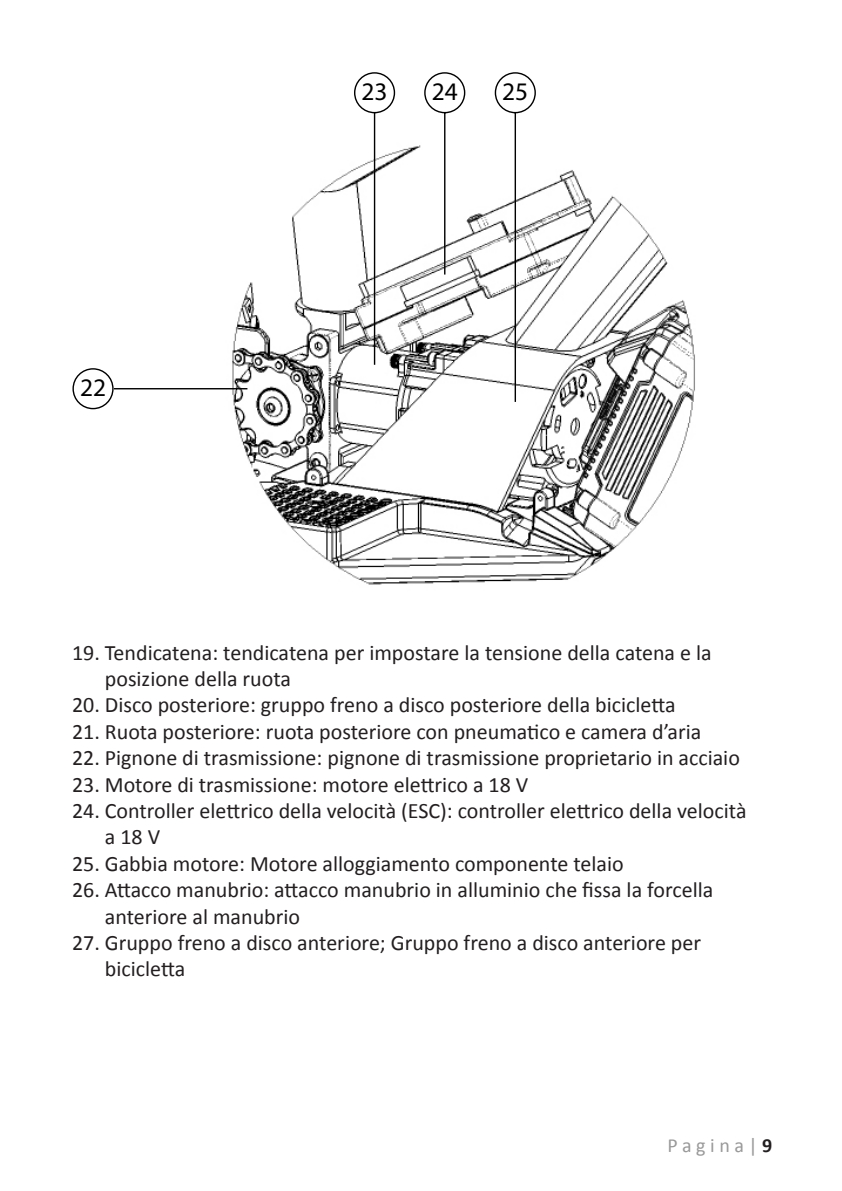
<style>
.page{position:relative;width:842px;height:1191px;background:#fff}
.page>*{position:absolute;margin:0;border:0;box-sizing:border-box;transform-origin:0 0}
.t1{font:25.4px "Myriad Pro";color:#000}
.t2{font:22px/26.4px "Calibri";color:#231f20}
.t3{font:20px "Calibri";color:#9a9999}
.s1{font-weight:700;color:#231f20}
</style>
<div class="page">
<img style="left:232px;top:145px;width:463px;height:440px">
<svg style="left:72px;top:367px;width:177px;height:43px"></svg>
<svg style="left:353px;top:72px;width:43px;height:294px"></svg>
<svg style="left:423px;top:72px;width:43px;height:204px"></svg>
<svg style="left:494px;top:72px;width:42px;height:331px"></svg>
<p class="t1" style="left:80px;top:372px;width:28px">22</p>
<p class="t1" style="left:361px;top:76px;width:28px">23</p>
<p class="t1" style="left:432px;top:76px;width:28px">24</p>
<p class="t1" style="left:502px;top:76px;width:28px">25</p>
<p class="t2" style="left:105px;top:638px;width:608px;text-indent:-33px">19. Tendicatena: tendicatena per impostare la tensione della catena e la posizione della ruota</p>
<p class="t2" style="left:72px;top:691px;width:605px">20. Disco posteriore: gruppo freno a disco posteriore della bicicletta</p>
<p class="t2" style="left:72px;top:717px;width:631px">21. Ruota posteriore: ruota posteriore con pneumatico e camera d’aria</p>
<p class="t2" style="left:72px;top:744px;width:669px">22. Pignone di trasmissione: pignone di trasmissione proprietario in acciaio</p>
<p class="t2" style="left:72px;top:770px;width:458px">23. Motore di trasmissione: motore elettrico a 18 V</p>
<p class="t2" style="left:105px;top:796px;width:643px;text-indent:-33px">24. Controller elettrico della velocità (ESC): controller elettrico della velocità a 18 V</p>
<p class="t2" style="left:72px;top:849px;width:553px">25. Gabbia motore: Motore alloggiamento componente telaio</p>
<p class="t2" style="left:105px;top:876px;width:610px;text-indent:-33px">26. Attacco manubrio: attacco manubrio in alluminio che fissa la forcella anteriore al manubrio</p>
<p class="t2" style="left:105px;top:928px;width:598px;text-indent:-33px">27. Gruppo freno a disco anteriore; Gruppo freno a disco anteriore per bicicletta</p>
<p class="t3" style="left:667px;top:1133px;width:107px">P a g i n a | <span class="s1">9</span></p>
</div>
